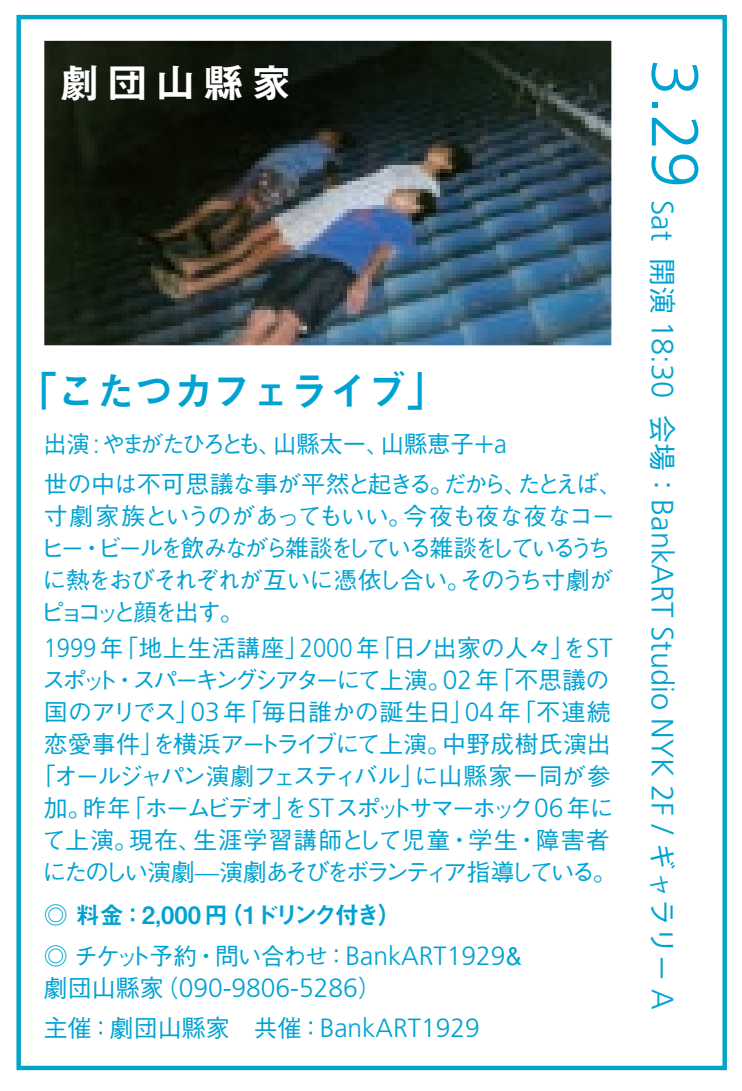
<style>
.page{position:relative;width:742px;height:1091px;background:#fff}
.page>*{position:absolute;margin:0;border:0;box-sizing:border-box;transform-origin:0 0}
.t1{font:40px "Midashi Go Pr 5 MB31";color:#00a2d2}
.t2{font:40px "Midashi Go Pr 5 MB31";letter-spacing:.2em;color:#fff}
.t3{font:300 30.8px "Frutiger LT Std";color:#00a2d2}
.t4{font:300 26.4px "Frutiger LT Std";color:#00a2d2}
.t5{font:500 24px/32px "Gothic BBB Pr 5";letter-spacing:-.09em;color:#00a2d2;text-align:center}
.t6{font:500 24px/32px "Gothic BBB Pr 5";letter-spacing:-.11em;color:#00a2d2}
.t7{font:500 24px/40px "Gothic BBB Pr 5";letter-spacing:-.065em;color:#00a2d2}
.t8{font:500 24px "Gothic BBB Pr 5";color:#00a2d2}
.t9{font:24px "Midashi Go Pr 5 MB31";letter-spacing:-.1em;color:#00a2d2}
.s1{font-family:"Frutiger LT Std";font-weight:300;font-size:26.4px}
.s2{font-family:"Midashi Go Pr 5 MB31";font-weight:400}
.s3{font-family:"Gothic BBB Pr 5";font-weight:500;font-size:24px}
.s4{font-size:66px}
.s5{font-family:"Gothic BBB Pr 5";font-weight:500;font-size:28px}
</style>
<div class="page">
<div style="left:16px;top:15px;width:711px;height:1055px;border:4px solid #00a4c7"></div>
<img style="left:44px;top:41px;width:567px;height:304px">
<h1 class="t2" style="left:59px;top:51px;width:233px">劇団山縣家</h1>
<h1 class="t1" style="left:18px;top:359px;width:428px">「こたつカフェライブ」</h1>
<p class="t7" style="left:43px;top:422px;width:581px">出演 <span class="s1">:</span>やまがたひろとも、山縣太一、山縣恵子＋<span class="s1">a<br></span>世の中は不可思議な事が平然と起きる。だから、たとえば、</p>
<p class="t6" style="left:40px;top:498px;width:576px">寸劇家族というのがあってもいい。今夜も夜な夜なコーヒー・ビールを飲みながら雑談をしている雑談をしているうちに熱をおびそれぞれが互いに憑依し合い。そのうち寸劇がピョコッと顔を出す。</p>
<p class="t5" style="left:32px;top:630px;width:587px"><span class="s1">1999</span>年「地上生活講座」<span class="s1">2000</span>年「日ノ出家の人々」を<span class="s1">ST</span>スポット・スパーキングシアターにて上演。<span class="s1">02</span> 年「不思議の国のアリでス」<span class="s1">03</span>年「毎日誰かの誕生日」<span class="s1">04</span>年「不連続恋愛事件」を横浜アートライブにて上演。中野成樹氏演出「オールジャパン演劇フェスティバル」に山縣家一同が参加。昨年「ホームビデオ」を<span class="s1">ST</span> スポットサマーホック<span class="s1">06</span> 年にて上演。現在、生涯学習講師として児童・学生・障害者にたのしい演劇̶演劇あそびをボランティア指導している。</p>
<p class="t9" style="left:44px;top:896px;width:359px">◎ 料金：2,000 円（1ドリンク付き）</p>
<p class="t5" style="left:44px;top:938px;width:483px"><span class="s2">◎</span> チケット予約・問い合わせ：<span class="s1">BankART1929</span>＆</p>
<p class="t4" style="left:44px;top:973px;width:340px"><span class="s3">劇団山縣家（</span>090-9806-5286<span class="s3">）</span></p>
<p class="t8" style="left:44px;top:1008px;width:437px">主催：劇団山縣家　共催：<span class="s1">BankART1929</span></p>
<p class="t3" style="left:680px;top:59px;width:951px;rotate:90deg"><span class="s4">3.29</span> Sat <span class="s5">開演</span> 18:30 <span class="s5">会場：</span>BankART Studio NYK 2F / <span class="s5">ギャラリー</span> A</p>
</div>
